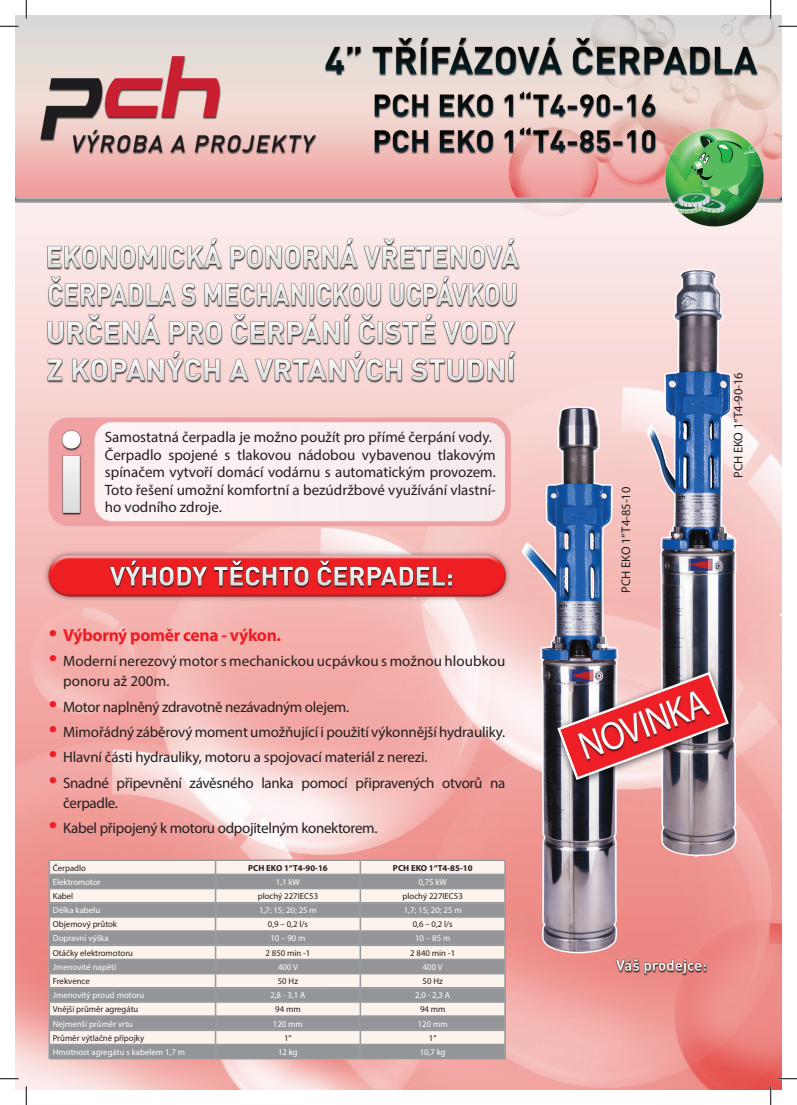
<style>
.page{position:relative;width:797px;height:1105px;background:#fff}
.page>*{position:absolute;margin:0;border:0;box-sizing:border-box;transform-origin:0 0}
.t1{font:700 17.5px "Myriad Pro";letter-spacing:-.02em;color:#ee1d23}
.t2{font:15px/17.5px "Myriad Pro";letter-spacing:-.005em;color:#231f20}
.t3{font:12.5px "Myriad Pro";color:#231f20}
.t4{font:8.75px "Myriad Pro";color:#fff}
.t5{font:8.75px "Myriad Pro";color:#231f20}
.t6{font:700 8.75px "Myriad Pro";color:#231f20}
.t7{font:8.75px "Myriad Pro";color:#fcfcfc}
.s1{font-weight:400;font-size:30px}
.s2{font-size:30px;color:#ee1d23}
</style>
<div class="page">
<img style="left:16px;top:16px;width:765px;height:1073px">
<svg style="left:50px;top:861px;width:454px;height:13px;background:#f9f0ea"></svg>
<svg style="left:50px;top:875px;width:454px;height:183px;background:#c2bfbe"></svg>
<hr style="left:215px;top:1058px;width:145px;height:1px;background:#fff">
<hr style="left:49px;top:874px;width:166px;height:1px;background:#939598">
<hr style="left:216px;top:874px;width:144px;height:1px;background:#939598">
<hr style="left:360px;top:874px;width:145px;height:1px;background:#939598">
<hr style="left:49px;top:888px;width:166px;height:1px;background:#939598">
<hr style="left:49px;top:889px;width:166px;height:1px;background:#939598">
<hr style="left:216px;top:888px;width:144px;height:1px;background:#939598">
<hr style="left:216px;top:889px;width:144px;height:1px;background:#939598">
<hr style="left:360px;top:888px;width:145px;height:1px;background:#939598">
<hr style="left:360px;top:889px;width:145px;height:1px;background:#939598">
<hr style="left:49px;top:902px;width:166px;height:1px;background:#939598">
<hr style="left:49px;top:903px;width:166px;height:1px;background:#939598">
<hr style="left:216px;top:902px;width:144px;height:1px;background:#939598">
<hr style="left:216px;top:903px;width:144px;height:1px;background:#939598">
<hr style="left:360px;top:902px;width:145px;height:1px;background:#939598">
<hr style="left:360px;top:903px;width:145px;height:1px;background:#939598">
<hr style="left:49px;top:916px;width:166px;height:1px;background:#939598">
<hr style="left:49px;top:917px;width:166px;height:1px;background:#939598">
<hr style="left:216px;top:916px;width:144px;height:1px;background:#939598">
<hr style="left:216px;top:917px;width:144px;height:1px;background:#939598">
<hr style="left:360px;top:916px;width:145px;height:1px;background:#939598">
<hr style="left:360px;top:917px;width:145px;height:1px;background:#939598">
<hr style="left:49px;top:931px;width:166px;height:1px;background:#939598">
<hr style="left:216px;top:931px;width:144px;height:1px;background:#939598">
<hr style="left:360px;top:931px;width:145px;height:1px;background:#939598">
<hr style="left:49px;top:945px;width:166px;height:1px;background:#939598">
<hr style="left:216px;top:945px;width:144px;height:1px;background:#939598">
<hr style="left:360px;top:945px;width:145px;height:1px;background:#939598">
<hr style="left:49px;top:959px;width:166px;height:1px;background:#939598">
<hr style="left:216px;top:959px;width:144px;height:1px;background:#939598">
<hr style="left:360px;top:959px;width:145px;height:1px;background:#939598">
<hr style="left:49px;top:973px;width:166px;height:1px;background:#939598">
<hr style="left:49px;top:974px;width:166px;height:1px;background:#939598">
<hr style="left:216px;top:973px;width:144px;height:1px;background:#939598">
<hr style="left:216px;top:974px;width:144px;height:1px;background:#939598">
<hr style="left:360px;top:973px;width:145px;height:1px;background:#939598">
<hr style="left:360px;top:974px;width:145px;height:1px;background:#939598">
<hr style="left:49px;top:987px;width:166px;height:1px;background:#939598">
<hr style="left:49px;top:988px;width:166px;height:1px;background:#939598">
<hr style="left:216px;top:987px;width:144px;height:1px;background:#939598">
<hr style="left:216px;top:988px;width:144px;height:1px;background:#939598">
<hr style="left:360px;top:987px;width:145px;height:1px;background:#939598">
<hr style="left:360px;top:988px;width:145px;height:1px;background:#939598">
<hr style="left:49px;top:1001px;width:166px;height:1px;background:#939598">
<hr style="left:49px;top:1002px;width:166px;height:1px;background:#939598">
<hr style="left:216px;top:1001px;width:144px;height:1px;background:#939598">
<hr style="left:216px;top:1002px;width:144px;height:1px;background:#939598">
<hr style="left:360px;top:1001px;width:145px;height:1px;background:#939598">
<hr style="left:360px;top:1002px;width:145px;height:1px;background:#939598">
<hr style="left:49px;top:1016px;width:166px;height:1px;background:#939598">
<hr style="left:216px;top:1016px;width:144px;height:1px;background:#939598">
<hr style="left:360px;top:1016px;width:145px;height:1px;background:#939598">
<hr style="left:49px;top:1030px;width:166px;height:1px;background:#939598">
<hr style="left:216px;top:1030px;width:144px;height:1px;background:#939598">
<hr style="left:360px;top:1030px;width:145px;height:1px;background:#939598">
<hr style="left:49px;top:1044px;width:166px;height:1px;background:#939598">
<hr style="left:216px;top:1044px;width:144px;height:1px;background:#939598">
<svg style="left:215px;top:861px;width:2px;height:197px"></svg>
<hr style="left:360px;top:1044px;width:145px;height:1px;background:#939598">
<svg style="left:360px;top:861px;width:1px;height:197px"></svg>
<svg style="left:504px;top:860px;width:2px;height:199px"></svg>
<hr style="left:49px;top:1058px;width:166px;height:1px;background:#939598">
<hr style="left:49px;top:1059px;width:166px;height:1px;background:#939598">
<hr style="left:216px;top:1058px;width:144px;height:1px;background:#939598">
<hr style="left:215px;top:1059px;width:145px;height:1px;background:#939598">
<hr style="left:360px;top:1058px;width:145px;height:1px;background:#939598">
<hr style="left:360px;top:1059px;width:145px;height:1px;background:#939598">
<hr style="left:49px;top:860px;width:166px;height:1px;background:#939598">
<hr style="left:215px;top:860px;width:145px;height:1px;background:#939598">
<hr style="left:360px;top:860px;width:145px;height:1px;background:#939598">
<svg style="left:49px;top:861px;width:1px;height:197px"></svg>
<svg style="left:0;top:25px;width:19px;height:2px"></svg>
<svg style="left:778px;top:25px;width:19px;height:2px"></svg>
<svg style="left:0;top:1078px;width:19px;height:1px"></svg>
<svg style="left:778px;top:1078px;width:19px;height:1px"></svg>
<svg style="left:25px;top:0;width:2px;height:19px"></svg>
<svg style="left:25px;top:1086px;width:2px;height:19px"></svg>
<svg style="left:770px;top:0;width:1px;height:19px"></svg>
<svg style="left:770px;top:1086px;width:1px;height:19px"></svg>
<p class="t2" style="left:105px;top:428px;width:392px">Samostatná čerpadla je možno použít pro přímé čerpání vody.<br>Čerpadlo spojené s tlakovou nádobou vybavenou tlakovým spínačem vytvoří domácí vodárnu s automatickým provozem.<br>Toto řešení umožní komfortní a bezúdržbové využívání vlastní&shy;ho vodního zdroje.</p>
<p class="t1" style="left:49px;top:624px;width:234px"><span class="s1">•</span> Výborný poměr cena - výkon.</p>
<p class="t2" style="left:63px;top:651px;width:444px;line-height:20px;text-indent:-14px"><span class="s2">•</span> Moderní nerezový motor s mechanickou ucpávkou s možnou hloubkou ponoru až 200m.</p>
<p class="t2" style="left:49px;top:698px;width:302px"><span class="s2">•</span> Motor naplněný zdravotně nezávadným olejem.</p>
<p class="t2" style="left:49px;top:723px;width:458px"><span class="s2">•</span> Mimořádný záběrový moment umožňující i použití výkonnější hydrauliky.</p>
<p class="t2" style="left:49px;top:748px;width:380px"><span class="s2">•</span> Hlavní části hydrauliky, motoru a spojovací materiál z nerezi.</p>
<p class="t2" style="left:63px;top:772px;width:444px;line-height:20px;text-indent:-14px"><span class="s2">•</span> Snadné připevnění závěsného lanka pomocí připravených otvorů na čerpadle.</p>
<p class="t2" style="left:49px;top:819px;width:330px"><span class="s2">•</span> Kabel připojený k motoru odpojitelným konektorem.</p>
<p class="t5" style="left:53px;top:862px;width:35px">Čerpadlo</p>
<p class="t6" style="left:248px;top:862px;width:81px">PCH EKO 1“T4-90-16</p>
<p class="t6" style="left:393px;top:862px;width:81px">PCH EKO 1“T4-85-10</p>
<p class="t4" style="left:53px;top:876px;width:49px">Elektromotor</p>
<p class="t4" style="left:276px;top:876px;width:26px">1,1 kW</p>
<p class="t4" style="left:418px;top:876px;width:30px">0,75 kW</p>
<p class="t5" style="left:53px;top:891px;width:22px">Kabel</p>
<p class="t5" style="left:258px;top:891px;width:62px">plochý 227IEC53</p>
<p class="t5" style="left:402px;top:891px;width:62px">plochý 227IEC53</p>
<p class="t4" style="left:53px;top:905px;width:49px">Délka kabelu</p>
<p class="t4" style="left:259px;top:905px;width:59px">1,7; 15; 20; 25 m</p>
<p class="t4" style="left:404px;top:905px;width:59px">1,7; 15; 20; 25 m</p>
<p class="t5" style="left:53px;top:919px;width:66px">Objemový průtok</p>
<p class="t5" style="left:268px;top:919px;width:42px">0,9 – 0,2 l/s</p>
<p class="t5" style="left:412px;top:919px;width:42px">0,6 – 0,2 l/s</p>
<p class="t4" style="left:53px;top:933px;width:57px">Dopravní výška</p>
<p class="t4" style="left:270px;top:933px;width:37px">10 – 90 m</p>
<p class="t4" style="left:415px;top:933px;width:37px">10 – 85 m</p>
<p class="t5" style="left:53px;top:947px;width:82px">Otáčky elektromotoru</p>
<p class="t5" style="left:265px;top:947px;width:46px">2 850 min -1</p>
<p class="t5" style="left:410px;top:947px;width:46px">2 840 min -1</p>
<p class="t7" style="left:53px;top:961px;width:65px">Jmenovité napětí</p>
<p class="t7" style="left:278px;top:961px;width:21px">400 V</p>
<p class="t7" style="left:423px;top:961px;width:21px">400 V</p>
<p class="t5" style="left:53px;top:976px;width:39px">Frekvence</p>
<p class="t5" style="left:278px;top:976px;width:22px">50 Hz</p>
<p class="t5" style="left:422px;top:976px;width:22px">50 Hz</p>
<p class="t4" style="left:53px;top:990px;width:93px">Jmenovitý proud motoru</p>
<p class="t4" style="left:270px;top:990px;width:37px">2,8 - 3,1 A</p>
<p class="t4" style="left:415px;top:990px;width:37px">2,0 - 2,3 A</p>
<p class="t5" style="left:53px;top:1004px;width:87px">Vnější průměr agregátu</p>
<p class="t5" style="left:275px;top:1004px;width:27px">94 mm</p>
<p class="t5" style="left:420px;top:1004px;width:27px">94 mm</p>
<p class="t4" style="left:53px;top:1018px;width:82px">Nejmenší průměr vrtu</p>
<p class="t4" style="left:273px;top:1018px;width:31px">120 mm</p>
<p class="t4" style="left:418px;top:1018px;width:31px">120 mm</p>
<p class="t5" style="left:53px;top:1032px;width:93px">Průměr výtlačné přípojky</p>
<p class="t5" style="left:284px;top:1032px;width:9px">1“</p>
<p class="t5" style="left:429px;top:1032px;width:9px">1“</p>
<p class="t4" style="left:53px;top:1046px;width:134px">Hmotnost agregátu s kabelem 1,7 m</p>
<p class="t4" style="left:278px;top:1046px;width:21px">12 kg</p>
<p class="t4" style="left:419px;top:1046px;width:28px">10,7 kg</p>
<p class="t3" style="left:618px;top:593px;width:107px;rotate:-90deg">PCH EKO 1“T4-85-10</p>
<p class="t3" style="left:730px;top:478px;width:107px;rotate:-90deg">PCH EKO 1“T4-90-16</p>
</div>
